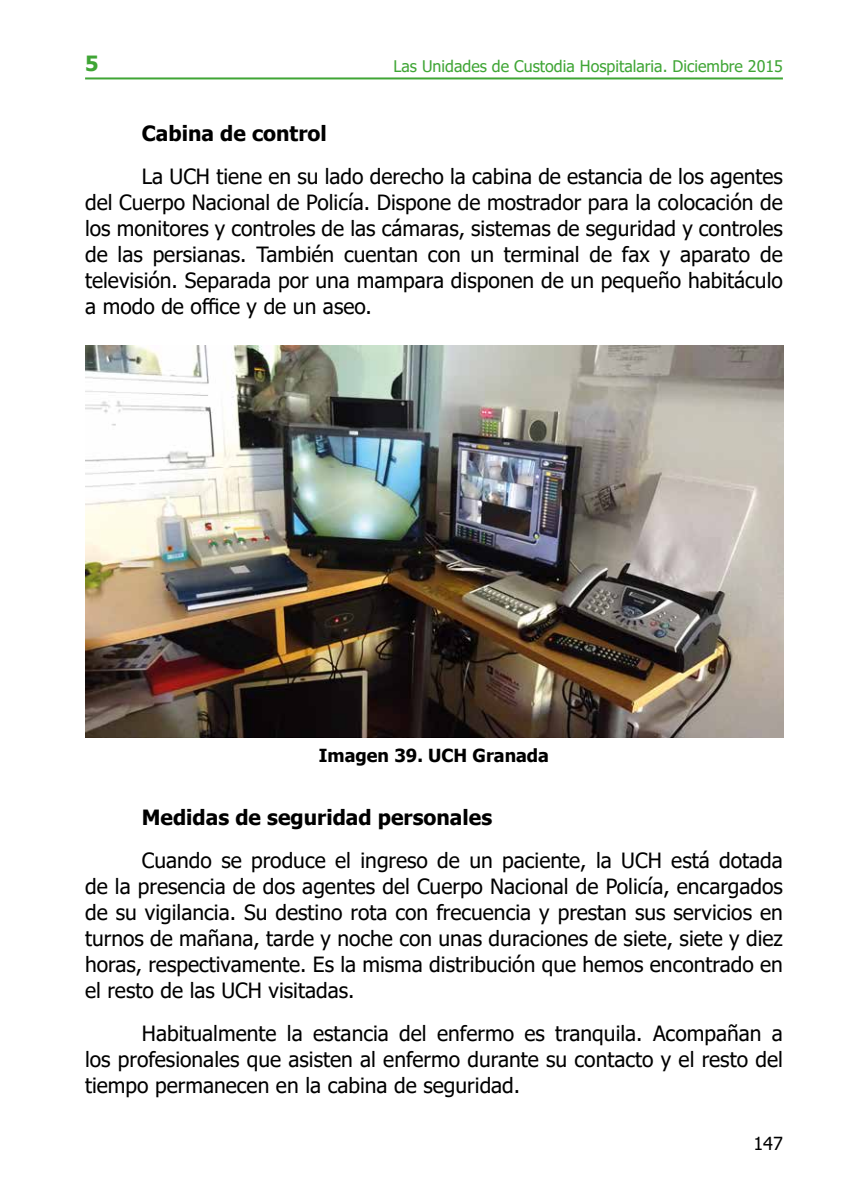
<style>
.page{position:relative;width:851px;height:1191px;background:#fff}
.page>*{position:absolute;margin:0;border:0;box-sizing:border-box;transform-origin:0 0}
.t1{font:21px/26px "Tahoma";color:#000;text-align:justify}
.t2{font:700 21px "Tahoma";color:#000}
.t3{font:700 21px "Tahoma";color:#3fa535}
.t4{font:700 18px "Tahoma";color:#000}
.t5{font:18px "Tahoma";color:#000}
.t6{font:16px "Tahoma";color:#3fa535}
</style>
<div class="page">
<hr style="left:85px;top:77px;width:697px;height:2px;background:#3fa535">
<img style="left:85px;top:345px;width:697px;height:393px">
<p class="t3" style="left:85px;top:49px;width:15px">5</p>
<p class="t6" style="left:393px;top:55px;width:391px">Las Unidades de Custodia Hospitalaria. Diciembre 2015</p>
<p class="t2" style="left:142px;top:118px;width:186px">Cabina de control</p>
<p class="t1" style="left:85px;top:164px;width:699px;text-indent:57px">La UCH tiene en su lado derecho la cabina de estancia de los agentes del Cuerpo Nacional de Policía. Dispone de mostrador para la colocación de los monitores y controles de las cámaras, sistemas de seguridad y controles de las persianas. También cuentan con un terminal de fax y aparato de televisión. Separada por una mampara disponen de un pequeño habitáculo a modo de office y de un aseo.</p>
<p class="t4" style="left:319px;top:742px;width:232px">Imagen 39. UCH Granada</p>
<p class="t2" style="left:142px;top:802px;width:352px">Medidas de seguridad personales</p>
<p class="t1" style="left:85px;top:848px;width:699px;text-indent:57px">Cuando se produce el ingreso de un paciente, la UCH está dotada de la presencia de dos agentes del Cuerpo Nacional de Policía, encargados de su vigilancia. Su destino rota con frecuencia y prestan sus servicios en turnos de mañana, tarde y noche con unas duraciones de siete, siete y diez horas, respectivamente. Es la misma distribución que hemos encontrado en el resto de las UCH visitadas.</p>
<p class="t1" style="left:85px;top:1021px;width:699px;text-indent:57px">Habitualmente la estancia del enfermo es tranquila. Acompañan a los profesionales que asisten al enfermo durante su contacto y el resto del tiempo permanecen en la cabina de seguridad.</p>
<p class="t5" style="left:753px;top:1131px;width:31px">147</p>
</div>
